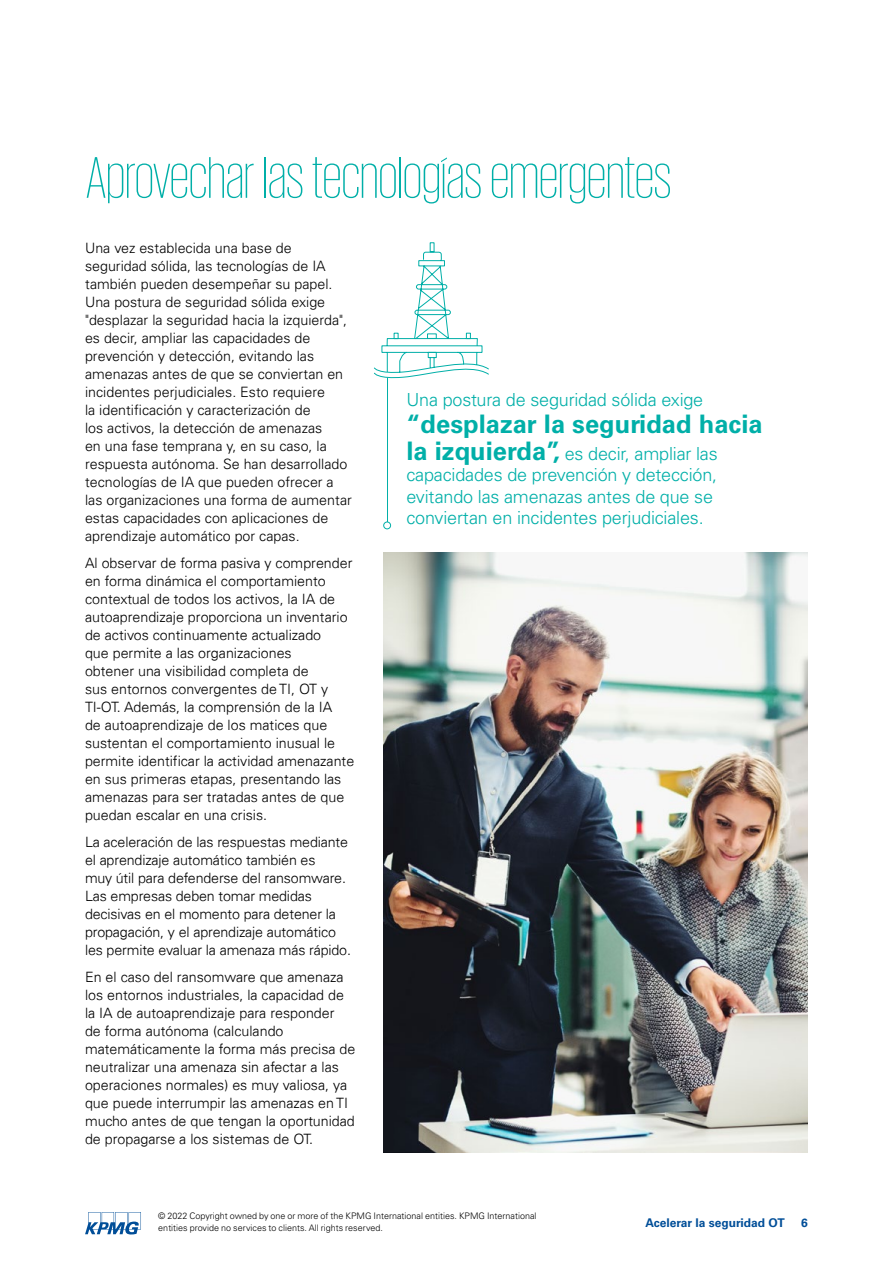
<style>
.page{position:relative;width:893px;height:1263px;background:#fff}
.page>*{position:absolute;margin:0;border:0;box-sizing:border-box;transform-origin:0 0}
.t1{font:200 60px "KPMG";color:#00afa8}
.t2{font:700 25.5px "Univers LT Std";color:#00afa8}
.t3{font:300 18px/21.6px "Univers LT Std";letter-spacing:-.01em;color:#00afa8}
.t4{font:300 14.25px/18px "Univers 45";color:#000}
.t5{font:300 14.25px/18px "Univers LT Std";color:#000}
.t6{font:700 12px "Univers LT Std";color:#004e98}
.t7{font:300 9px/12px "Univers LT Std";color:#000}
.s1{font-weight:700;font-size:25.5px}
</style>
<div class="page">
<img style="left:383px;top:553px;width:425px;height:599px">
<hr style="left:387px;top:378px;width:1px;height:144px;background:#00afa8">
<div style="left:383px;top:522px;width:8px;height:7px;border:1px solid #00afa8;border-radius:50%"></div>
<svg style="left:374px;top:242px;width:115px;height:137px"></svg>
<svg style="left:85px;top:1212px;width:56px;height:22px"></svg>
<h1 class="t1" style="left:86px;top:149px;width:587px">Aprovechar las tecnologías emergentes</h1>
<p class="t5" style="left:85px;top:239px;width:268px">Una vez establecida una base de seguridad sólida, las tecnologías de IA también pueden desempeñar su papel.<br>Una postura de seguridad sólida exige "desplazar la seguridad hacia la izquierda", es decir, ampliar las capacidades de prevención y detección, evitando las amenazas antes de que se conviertan en incidentes perjudiciales. Esto requiere<br>la identificación y caracterización de<br>los activos, la detección de amenazas<br>en una fase temprana y, en su caso, la respuesta autónoma. Se han desarrollado tecnologías de IA que pueden ofrecer a las organizaciones una forma de aumentar estas capacidades con aplicaciones de aprendizaje automático por capas.</p>
<p class="t4" style="left:85px;top:554px;width:271px">Al observar de forma pasiva y comprender en forma dinámica el comportamiento contextual de todos los activos, la IA de autoaprendizaje proporciona un inventario de activos continuamente actualizado<br>que permite a las organizaciones<br>obtener una visibilidad completa de<br>sus entornos convergentes de TI, OT y TI-OT. Además, la comprensión de la IA<br>de autoaprendizaje de los matices que sustentan el comportamiento inusual le permite identificar la actividad amenazante en sus primeras etapas, presentando las amenazas para ser tratadas antes de que puedan escalar en una crisis.</p>
<p class="t4" style="left:85px;top:833px;width:267px">La aceleración de las respuestas mediante el aprendizaje automático también es<br>muy útil para defenderse del ransomware.<br>Las empresas deben tomar medidas decisivas en el momento para detener la propagación, y el aprendizaje automático les permite evaluar la amenaza más rápido.</p>
<p class="t4" style="left:85px;top:968px;width:272px">En el caso del ransomware que amenaza los entornos industriales, la capacidad de la IA de autoaprendizaje para responder<br>de forma autónoma (calculando matemáticamente la forma más precisa de neutralizar una amenaza sin afectar a las operaciones normales) es muy valiosa, ya que puede interrumpir las amenazas en TI mucho antes de que tengan la oportunidad de propagarse a los sistemas de OT.</p>
<p class="t3" style="left:406px;top:388px;width:298px">Una postura de seguridad sólida exige</p>
<h2 class="t2" style="left:406px;top:409px;width:358px">“desplazar la seguridad hacia</h2>
<p class="t3" style="left:406px;top:442px;width:313px"><span class="s1">la izquierda”,</span> es decir, ampliar las capacidades de prevención y detección, evitando las amenazas antes de que se conviertan en incidentes perjudiciales.</p>
<p class="t7" style="left:158px;top:1209px;width:380px">© 2022 Copyright owned by one or more of the KPMG International entities. KPMG International entities provide no services to clients. All rights reserved.</p>
<p class="t6" style="left:645px;top:1216px;width:141px">Acelerar la seguridad OT</p>
<p class="t6" style="left:801px;top:1216px;width:8px">6</p>
</div>
